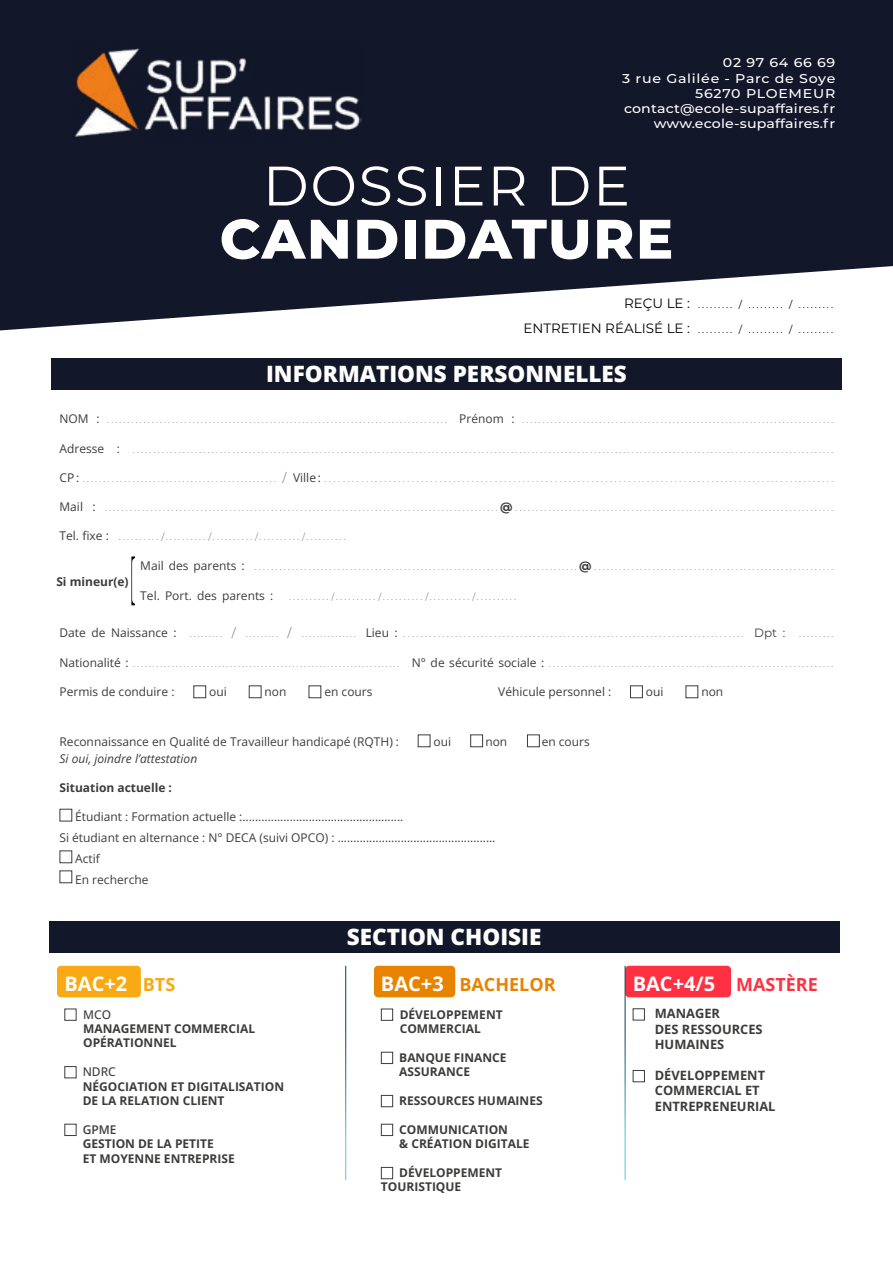
<style>
.page{position:relative;width:893px;height:1263px;background:#fff}
.page>*{position:absolute;margin:0;border:0;box-sizing:border-box;transform-origin:0 0}
.t1{font:800 55.5px "Montserrat";letter-spacing:.03em;color:#fff}
.t2{font:55.5px "Montserrat";letter-spacing:.03em;color:#fff}
.t3{font:800 22.5px "Open Sans";color:#fff}
.t4{font:700 19.95px "Open Sans";color:#fff}
.t5{font:700 18px "Open Sans";color:#e88300}
.t6{font:700 12.9px/15.5px "Open Sans";color:#3c3c3b}
.t7{font:500 12.75px/15.3px "Montserrat";letter-spacing:.015em;color:#fff;text-align:right;scale:1.11 1}
.t8{font:12px "Open Sans";color:#3c3c3b}
.t9{font:700 12px/14.4px "Open Sans";color:#3c3c3b}
.t10{font:italic 12px "Open Sans";color:#3c3c3b}
.t11{font:500 12px "Open Sans";color:#3c3c3b}
.t12{font:600 12px "Open Sans";color:#3c3c3b}
.t13{font:9.75px "Montserrat";color:#000}
.t14{font:9px "Montserrat";color:#878787}
.s1{font-size:13.5px}
.s2{font-family:"Open Sans";font-size:12px;color:#3c3c3b}
.s3{font-size:12px}
.s4{font-weight:700;font-size:12px;color:#3c3c3b}
.s5{font-size:12px;color:#3c3c3b}
.s6{font-size:18px;color:#f8a913}
.s7{font-size:19.95px;color:#fff}
.s8{font-size:18px;color:#ff3042}
</style>
<div class="page">
<svg style="left:0;top:0;width:893px;height:330px;background:#2b2f40"></svg>
<div style="left:193px;top:685px;width:13px;height:13px;border:1px solid #3c3c3b"></div>
<div style="left:249px;top:685px;width:12px;height:13px;border:1px solid #3c3c3b"></div>
<div style="left:309px;top:685px;width:12px;height:13px;border:1px solid #3c3c3b"></div>
<div style="left:630px;top:685px;width:13px;height:13px;border:1px solid #3c3c3b"></div>
<div style="left:686px;top:685px;width:12px;height:13px;border:1px solid #3c3c3b"></div>
<svg style="left:131px;top:556px;width:4px;height:49px"></svg>
<img style="left:72px;top:44px;width:289px;height:95px">
<div style="left:60px;top:809px;width:12px;height:12px;border:1px solid #3c3c3b"></div>
<div style="left:60px;top:850px;width:12px;height:13px;border:1px solid #3c3c3b"></div>
<div style="left:60px;top:870px;width:12px;height:13px;border:1px solid #3c3c3b"></div>
<div style="left:418px;top:734px;width:12px;height:13px;border:1px solid #3c3c3b"></div>
<div style="left:470px;top:734px;width:13px;height:13px;border:1px solid #3c3c3b"></div>
<div style="left:527px;top:734px;width:13px;height:13px;border:1px solid #3c3c3b"></div>
<div style="left:57px;top:966px;width:84px;height:31px;background:#f8a913;border-radius:4px"></div>
<div style="left:64px;top:1008px;width:12px;height:13px;border:1px solid #3c3c3b"></div>
<div style="left:64px;top:1066px;width:12px;height:12px;border:1px solid #3c3c3b"></div>
<div style="left:64px;top:1124px;width:12px;height:12px;border:1px solid #3c3c3b"></div>
<div style="left:374px;top:966px;width:81px;height:31px;background:#e88300;border-radius:4px"></div>
<div style="left:381px;top:1009px;width:12px;height:12px;border:1px solid #3c3c3b"></div>
<div style="left:381px;top:1052px;width:12px;height:12px;border:1px solid #3c3c3b"></div>
<div style="left:381px;top:1095px;width:12px;height:12px;border:1px solid #3c3c3b"></div>
<div style="left:381px;top:1124px;width:12px;height:12px;border:1px solid #3c3c3b"></div>
<div style="left:381px;top:1167px;width:12px;height:12px;border:1px solid #3c3c3b"></div>
<div style="left:625px;top:966px;width:106px;height:31px;background:#ff3042;border-radius:4px"></div>
<div style="left:633px;top:1008px;width:12px;height:12px;border:1px solid #3c3c3b"></div>
<div style="left:633px;top:1070px;width:12px;height:12px;border:1px solid #3c3c3b"></div>
<hr style="left:625px;top:966px;width:1px;height:214px;background:#fff">
<div style="left:51px;top:358px;width:791px;height:32px;background:#13172a"></div>
<div style="left:49px;top:921px;width:791px;height:32px;background:#13172a"></div>
<h3 class="t7" style="left:622px;top:55px;width:193px">02 97 64 66 69<br>3 rue Galilée - Parc de Soye<br>56270 PLOEMEUR contact@ecole-supaffaires.fr www.ecole-supaffaires.fr</h3>
<h1 class="t2" style="left:263px;top:148px;width:369px">DOSSIER DE</h1>
<h1 class="t1" style="left:220px;top:198px;width:455px">CANDIDATURE</h1>
<p class="t13" style="left:624px;top:298px;width:211px"><span class="s1">REÇU LE :</span> ......... / ......... / .........</p>
<p class="t13" style="left:523px;top:323px;width:311px"><span class="s1">ENTRETIEN RÉALISÉ LE :</span> ......... / ......... / .........</p>
<h2 class="t3" style="left:266px;top:357px;width:362px">INFORMATIONS PERSONNELLES</h2>
<p class="t14" style="left:60px;top:414px;width:775px"><span class="s2">NOM :</span> .................................................................................... <span class="s2">Prénom :</span> .............................................................................</p>
<p class="t14" style="left:60px;top:443px;width:775px"><span class="s2">Adresse :</span> .........................................................................................................................................................................</p>
<p class="t14" style="left:60px;top:472px;width:775px"><span class="s2">CP :</span> ............................................... <span class="s3">/</span> <span class="s2">Ville :</span> ...............................................................................................................</p>
<p class="t14" style="left:60px;top:502px;width:775px"><span class="s2">Mail :</span> ...............................................................................................<span class="s4">@</span>.............................................................................</p>
<p class="t14" style="left:60px;top:531px;width:288px"><span class="s2">Tel. fixe :</span> ........../........../........../........../..........</p>
<p class="t14" style="left:140px;top:560px;width:695px"><span class="s2">Mail des parents :</span> ..............................................................................<span class="s4">@</span>..........................................................</p>
<h3 class="t8" style="left:140px;top:587px;width:135px">Tel. Port. des parents :</h3>
<p class="t14" style="left:289px;top:590px;width:228px">........../........../........../........../..........</p>
<p class="t14" style="left:60px;top:628px;width:775px"><span class="s2">Date de Naissance :</span> ......... <span class="s3">/</span> ......... <span class="s3">/</span> ............... <span class="s2">Lieu :</span> ............................................................................... <span class="s5">Dpt :</span> .........</p>
<p class="t14" style="left:60px;top:657px;width:775px"><span class="s2">Nationalité :</span> ..................................................................... <span class="s2">N° de sécurité sociale :</span> .....................................................................</p>
<h3 class="t8" style="left:60px;top:683px;width:117px">Permis de conduire :</h3>
<h3 class="t8" style="left:209px;top:683px;width:19px">oui</h3>
<h3 class="t8" style="left:265px;top:683px;width:23px">non</h3>
<h3 class="t8" style="left:324px;top:683px;width:50px">en cours</h3>
<h3 class="t8" style="left:498px;top:683px;width:114px">Véhicule personnel :</h3>
<h3 class="t8" style="left:646px;top:683px;width:19px">oui</h3>
<h3 class="t8" style="left:701px;top:683px;width:23px">non</h3>
<h3 class="t9" style="left:56px;top:574px;width:74px">Si mineur(e)</h3>
<h3 class="t8" style="left:60px;top:734px;width:341px">Reconnaissance en Qualité de Travailleur handicapé (RQTH) :</h3>
<h3 class="t8" style="left:433px;top:734px;width:19px">oui</h3>
<h3 class="t8" style="left:485px;top:734px;width:23px">non</h3>
<h3 class="t8" style="left:542px;top:734px;width:50px">en cours</h3>
<h3 class="t10" style="left:60px;top:750px;width:139px">Si oui, joindre l’attestation</h3>
<h3 class="t9" style="left:60px;top:780px;width:114px">Situation actuelle :</h3>
<h3 class="t8" style="left:75px;top:809px;width:330px">Étudiant : Formation actuelle :...................................................</h3>
<h3 class="t8" style="left:60px;top:829px;width:437px">Si étudiant en alternance : N° DECA (suivi OPCO) : ..................................................</h3>
<h3 class="t8" style="left:75px;top:850px;width:26px">Actif</h3>
<h3 class="t8" style="left:75px;top:871px;width:75px">En recherche</h3>
<h3 class="t4" style="left:64px;top:969px;width:112px">BAC+2 <span class="s6">BTS</span></h3>
<h3 class="t11" style="left:83px;top:1006px;width:29px">MCO</h3>
<h3 class="t9" style="left:83px;top:1021px;width:174px">MANAGEMENT COMMERCIAL<br>OPÉRATIONNEL</h3>
<h3 class="t11" style="left:83px;top:1063px;width:35px">NDRC</h3>
<h3 class="t9" style="left:83px;top:1079px;width:203px">NÉGOCIATION ET DIGITALISATION<br>DE LA RELATION CLIENT</h3>
<h3 class="t12" style="left:83px;top:1121px;width:35px">GPME</h3>
<h3 class="t9" style="left:83px;top:1136px;width:154px">GESTION DE LA PETITE<br>ET MOYENNE ENTREPRISE</h3>
<h2 class="t3" style="left:347px;top:920px;width:196px">SECTION CHOISIE</h2>
<h3 class="t5" style="left:381px;top:972px;width:176px"><span class="s7">BAC+3</span> BACHELOR</h3>
<h3 class="t9" style="left:400px;top:1007px;width:104px">DÉVELOPPEMENT<br>COMMERCIAL</h3>
<h3 class="t9" style="left:399px;top:1050px;width:109px">BANQUE FINANCE<br>ASSURANCE</h3>
<h3 class="t9" style="left:399px;top:1093px;width:145px">RESSOURCES HUMAINES</h3>
<h3 class="t9" style="left:399px;top:1122px;width:132px">COMMUNICATION<br>&amp; CRÉATION DIGITALE</h3>
<h3 class="t9" style="left:381px;top:1165px;width:123px;text-indent:18px">DÉVELOPPEMENT<br>TOURISTIQUE</h3>
<h3 class="t4" style="left:633px;top:970px;width:187px">BAC+4/5 <span class="s8">MASTÈRE</span></h3>
<h3 class="t6" style="left:655px;top:1005px;width:109px">MANAGER<br>DES RESSOURCES<br>HUMAINES</h3>
<h3 class="t6" style="left:655px;top:1067px;width:122px">DÉVELOPPEMENT<br>COMMERCIAL ET<br>ENTREPRENEURIAL</h3>
</div>
